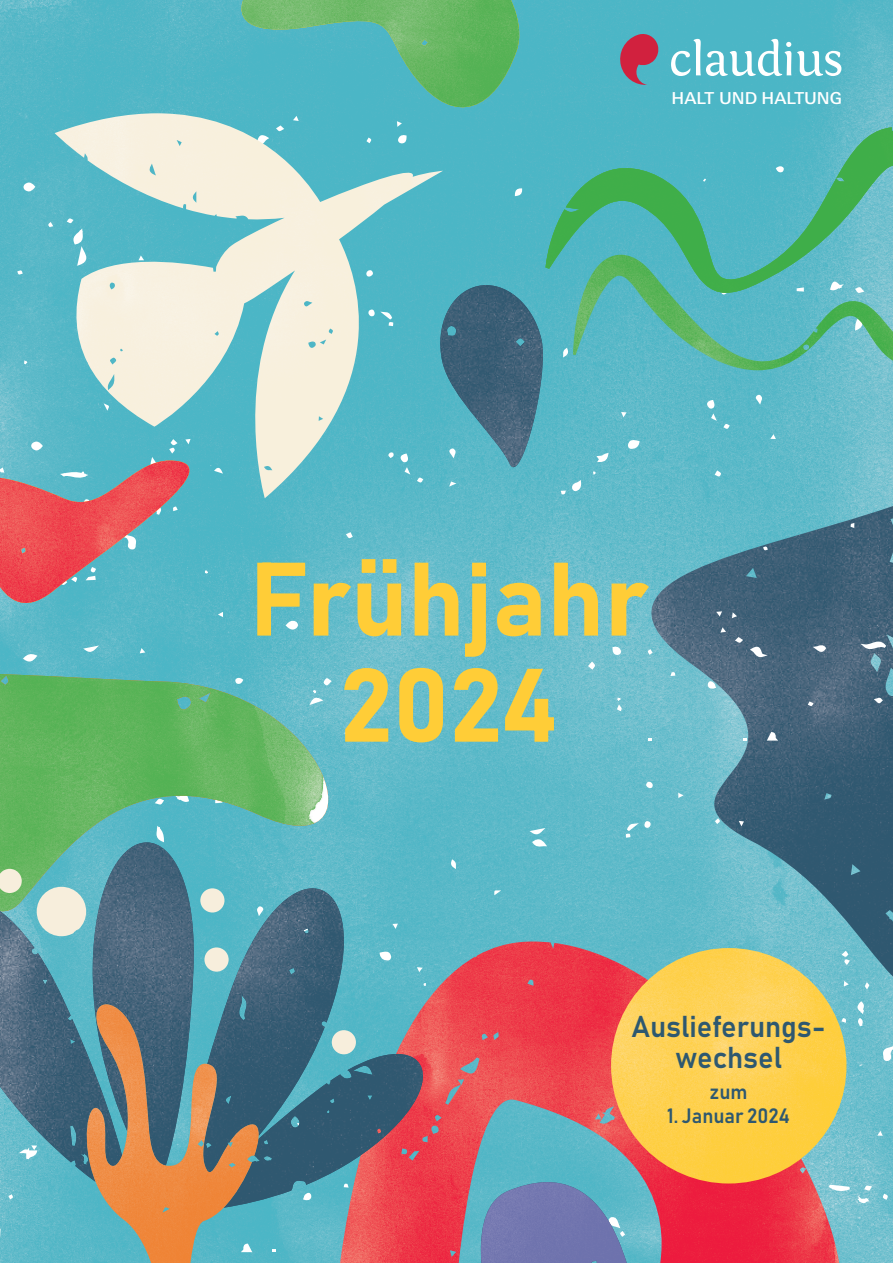
<style>
.page{position:relative;width:893px;height:1263px;background:#fff}
.page>*{position:absolute;margin:0;border:0;box-sizing:border-box;transform-origin:0 0}
.t1{font:102.75px/106.1px "Bahnschrift";color:#ffcd37;text-align:center}
.t2{font:29.85px/30.8px "Bahnschrift";color:#2e5870;text-align:center}
.t3{font:20.55px "Bahnschrift";color:#2e5870}
.t4{font:500 16.5px "Univers Next Pro";color:#fff}
</style>
<div class="page">
<img style="left:0;top:0;width:893px;height:1263px">
<img style="left:650px;top:506px;width:243px;height:470px">
<svg style="left:767px;top:732px;width:11px;height:9px"></svg>
<svg style="left:628px;top:439px;width:12px;height:10px"></svg>
<svg style="left:24px;top:182px;width:11px;height:10px"></svg>
<svg style="left:572px;top:480px;width:9px;height:11px"></svg>
<svg style="left:708px;top:681px;width:8px;height:8px"></svg>
<svg style="left:563px;top:348px;width:5px;height:10px"></svg>
<svg style="left:515px;top:188px;width:7px;height:8px"></svg>
<svg style="left:756px;top:395px;width:6px;height:10px"></svg>
<svg style="left:588px;top:661px;width:7px;height:9px"></svg>
<svg style="left:874px;top:698px;width:9px;height:5px"></svg>
<svg style="left:346px;top:532px;width:7px;height:7px"></svg>
<svg style="left:715px;top:470px;width:6px;height:6px"></svg>
<svg style="left:293px;top:565px;width:5px;height:6px"></svg>
<svg style="left:723px;top:424px;width:7px;height:5px"></svg>
<svg style="left:561px;top:491px;width:5px;height:3px"></svg>
<svg style="left:851px;top:523px;width:3px;height:5px"></svg>
<svg style="left:732px;top:612px;width:5px;height:6px"></svg>
<svg style="left:808px;top:701px;width:5px;height:5px"></svg>
<svg style="left:17px;top:270px;width:6px;height:5px"></svg>
<svg style="left:670px;top:672px;width:5px;height:4px"></svg>
<svg style="left:48px;top:222px;width:5px;height:5px"></svg>
<svg style="left:716px;top:611px;width:6px;height:5px"></svg>
<svg style="left:763px;top:546px;width:5px;height:4px"></svg>
<svg style="left:314px;top:599px;width:4px;height:4px"></svg>
<svg style="left:707px;top:400px;width:10px;height:21px"></svg>
<svg style="left:621px;top:412px;width:6px;height:5px"></svg>
<svg style="left:24px;top:360px;width:3px;height:4px"></svg>
<svg style="left:617px;top:698px;width:5px;height:13px"></svg>
<svg style="left:860px;top:640px;width:26px;height:10px"></svg>
<svg style="left:839px;top:1184px;width:11px;height:8px"></svg>
<svg style="left:883px;top:1046px;width:10px;height:15px"></svg>
<svg style="left:750px;top:646px;width:18px;height:12px"></svg>
<svg style="left:286px;top:619px;width:12px;height:13px"></svg>
<svg style="left:0;top:1228px;width:1px;height:21px"></svg>
<svg style="left:813px;top:644px;width:13px;height:8px"></svg>
<svg style="left:612px;top:646px;width:9px;height:9px"></svg>
<svg style="left:451px;top:859px;width:5px;height:10px"></svg>
<svg style="left:646px;top:781px;width:7px;height:7px"></svg>
<svg style="left:735px;top:637px;width:8px;height:6px"></svg>
<svg style="left:883px;top:1193px;width:5px;height:7px"></svg>
<svg style="left:841px;top:951px;width:9px;height:14px"></svg>
<svg style="left:648px;top:649px;width:5px;height:6px"></svg>
<svg style="left:626px;top:821px;width:25px;height:17px"></svg>
<svg style="left:865px;top:982px;width:4px;height:7px"></svg>
<svg style="left:715px;top:818px;width:5px;height:6px"></svg>
<svg style="left:739px;top:821px;width:5px;height:5px"></svg>
<svg style="left:841px;top:1018px;width:5px;height:5px"></svg>
<svg style="left:494px;top:890px;width:7px;height:5px"></svg>
<svg style="left:877px;top:1131px;width:6px;height:5px"></svg>
<svg style="left:720px;top:627px;width:6px;height:6px"></svg>
<svg style="left:844px;top:981px;width:5px;height:5px"></svg>
<svg style="left:8px;top:1194px;width:5px;height:5px"></svg>
<svg style="left:770px;top:434px;width:6px;height:5px"></svg>
<svg style="left:392px;top:923px;width:6px;height:6px"></svg>
<svg style="left:678px;top:793px;width:5px;height:5px"></svg>
<svg style="left:857px;top:1001px;width:7px;height:25px"></svg>
<svg style="left:857px;top:1185px;width:15px;height:18px"></svg>
<svg style="left:0;top:439px;width:226px;height:190px;background:#5dbac9"></svg>
<img style="left:0;top:460px;width:226px;height:150px">
<div style="left:216px;top:0;width:320px;height:146px;background:#4db6c6"></div>
<img style="left:236px;top:0;width:286px;height:128px">
<img style="left:340px;top:941px;width:499px;height:322px">
<svg style="left:464px;top:1173px;width:170px;height:90px;background:#63b1c0"></svg>
<img style="left:479px;top:1182px;width:148px;height:81px">
<img style="left:545px;top:127px;width:348px;height:166px">
<img style="left:573px;top:255px;width:320px;height:116px">
<svg style="left:0;top:634px;width:387px;height:315px;background:#5fbac9"></svg>
<img style="left:0;top:674px;width:340px;height:195px">
<img style="left:55px;top:113px;width:388px;height:385px">
<svg style="left:74px;top:801px;width:127px;height:41px;background:#5cb8b1"></svg>
<img style="left:74px;top:842px;width:122px;height:162px">
<svg style="left:196px;top:839px;width:177px;height:188px;background:#5bb9c8"></svg>
<img style="left:196px;top:888px;width:159px;height:139px">
<svg style="left:259px;top:1027px;width:194px;height:196px;background:#a2707c"></svg>
<img style="left:259px;top:1054px;width:176px;height:154px">
<img style="left:80px;top:1004px;width:179px;height:259px">
<div style="left:204px;top:947px;width:25px;height:25px;background:#f7eedc;border-radius:50%"></div>
<div style="left:332px;top:1030px;width:24px;height:24px;background:#f7eedc;border-radius:50%"></div>
<div style="left:200px;top:888px;width:24px;height:24px;background:#f7eedc;border-radius:50%"></div>
<svg style="left:0;top:869px;width:122px;height:313px;background:#668e97"></svg>
<svg style="left:530px;top:828px;width:17px;height:19px"></svg>
<svg style="left:596px;top:453px;width:13px;height:9px"></svg>
<svg style="left:434px;top:280px;width:115px;height:209px;background:#4a8a9d"></svg>
<svg style="left:417px;top:477px;width:6px;height:6px"></svg>
<svg style="left:401px;top:453px;width:9px;height:22px"></svg>
<svg style="left:671px;top:39px;width:120px;height:37px"></svg>
<svg style="left:797px;top:51px;width:44px;height:25px"></svg>
<svg style="left:617px;top:32px;width:42px;height:54px;background:#90697f"></svg>
<img style="left:611px;top:948px;width:235px;height:235px;border-radius:118px">
<p class="t4" style="left:672px;top:89px;width:172px">HALT UND HALTUNG</p>
<p class="t1" style="left:249px;top:545px;width:401px">Frühjahr<br>2024</p>
<p class="t2" style="left:631px;top:1011px;width:196px">Auslieferungs&shy;wechsel</p>
<p class="t3" style="left:710px;top:1078px;width:39px">zum</p>
<p class="t3" style="left:667px;top:1102px;width:124px">1. Januar 2024</p>
</div>
